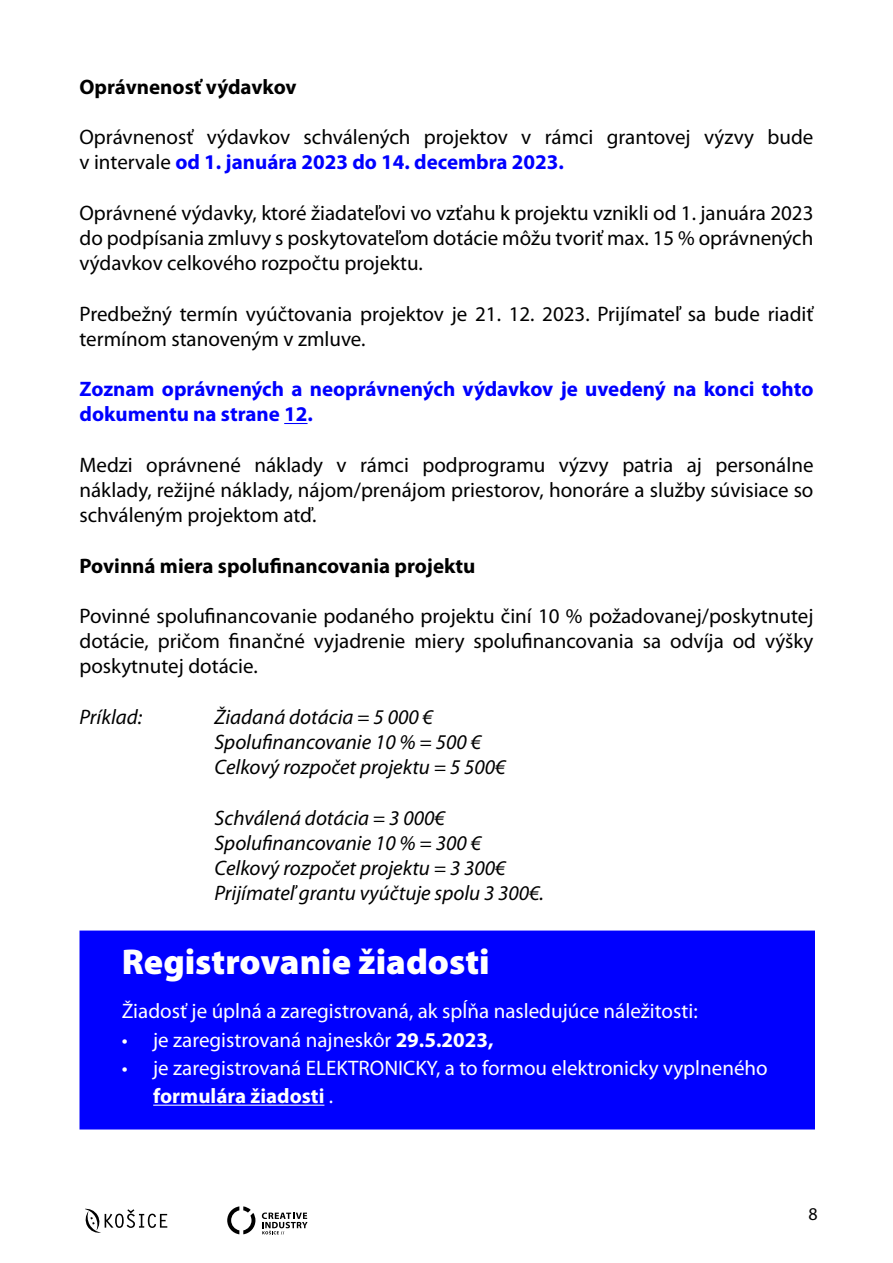
<style>
.page{position:relative;width:893px;height:1263px;background:#fff}
.page>*{position:absolute;margin:0;border:0;box-sizing:border-box;transform-origin:0 0}
.t1{font:900 36px "Myriad Pro";color:#fff}
.t2{font:21px/25.2px "Myriad Pro";color:#000;text-align:justify}
.t3{font:italic 21px/25.2px "Myriad Pro";color:#000}
.t4{font:21px/28.2px "Myriad Pro";color:#fff}
.t5{font:700 21px/25.2px "Myriad Pro";color:#00f}
.t6{font:700 21px "Myriad Pro";color:#000}
.t7{font:18px "Myriad Pro";color:#000}
.s1{font-weight:700;color:#00f}
.s2{font-weight:700}
</style>
<div class="page">
<svg style="left:227px;top:1206px;width:28px;height:28px"></svg>
<svg style="left:262px;top:1212px;width:46px;height:22px"></svg>
<svg style="left:85px;top:1208px;width:82px;height:25px"></svg>
<svg style="left:284px;top:423px;width:24px;height:1px"></svg>
<div style="left:80px;top:930px;width:735px;height:199px;background:#00f;border:2px solid #00f"></div>
<hr style="left:153px;top:1105px;width:171px;height:1px;background:#fff">
<p class="t6" style="left:80px;top:75px;width:219px">Oprávnenosť výdavkov</p>
<p class="t2" style="left:80px;top:125px;width:735px">Oprávnenosť výdavkov schválených projektov v rámci grantovej výzvy bude v intervale <span class="s1">od 1. januára 2023 do 14. decembra 2023.</span></p>
<p class="t2" style="left:80px;top:201px;width:735px">Oprávnené výdavky, ktoré žiadateľovi vo vzťahu k projektu vznikli od 1. januára 2023 do podpísania zmluvy s poskytovateľom dotácie môžu tvoriť max. 15 % oprávnených výdavkov celkového rozpočtu projektu.</p>
<p class="t2" style="left:80px;top:301px;width:735px">Predbežný termín vyúčtovania projektov je 21. 12. 2023. Prijímateľ sa bude riadiť termínom stanoveným v zmluve.</p>
<p class="t5" style="left:80px;top:377px;width:735px">Zoznam oprávnených a neoprávnených výdavkov je uvedený na konci tohto dokumentu na strane 12.</p>
<p class="t2" style="left:80px;top:453px;width:735px">Medzi oprávnené náklady v rámci podprogramu výzvy patria aj personálne náklady, režijné náklady, nájom/prenájom priestorov, honoráre a služby súvisiace so schváleným projektom atď.</p>
<p class="t6" style="left:80px;top:554px;width:397px">Povinná miera spolufinancovania projektu</p>
<p class="t2" style="left:80px;top:604px;width:735px">Povinné spolufinancovanie podaného projektu činí 10 % požadovanej/poskytnutej dotácie, pričom finančné vyjadrenie miery spolufinancovania sa odvíja od výšky poskytnutej dotácie.</p>
<p class="t3" style="left:80px;top:705px;width:64px">Príklad:</p>
<p class="t3" style="left:215px;top:705px;width:293px">Žiadaná dotácia = 5 000 €<br>Spolufinancovanie 10 % = 500 €<br>Celkový rozpočet projektu = 5 500€</p>
<p class="t3" style="left:215px;top:805px;width:331px">Schválená dotácia = 3 000€<br>Spolufinancovanie 10 % = 300 €<br>Celkový rozpočet projektu = 3 300€<br>Prijímateľ grantu vyúčtuje spolu 3 300€.</p>
<h1 class="t1" style="left:122px;top:938px;width:369px">Registrovanie žiadosti</h1>
<p class="t4" style="left:122px;top:998px;width:577px">Žiadosť je úplná a zaregistrovaná, ak spĺňa nasledujúce náležitosti:</p>
<p class="t4" style="left:122px;top:1026px;width:373px">• je zaregistrovaná najneskôr <span class="s2">29.5.2023,</span></p>
<p class="t4" style="left:153px;top:1054px;width:616px;text-indent:-32px">• je zaregistrovaná ELEKTRONICKY, a to formou elektronicky vyplneného <span class="s2">formulára žiadosti</span> .</p>
<p class="t7" style="left:808px;top:1204px;width:11px">8</p>
</div>
